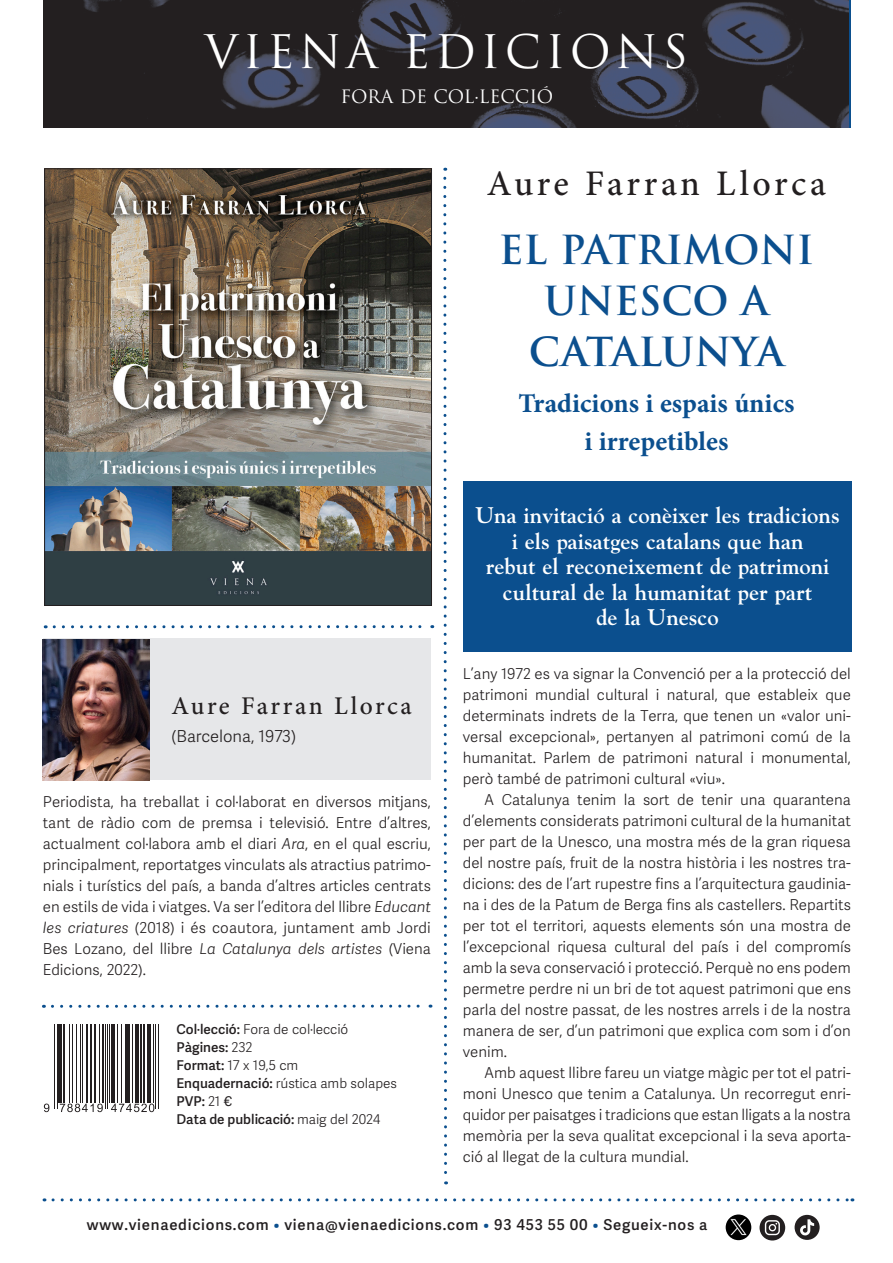
<style>
.page{position:relative;width:893px;height:1263px;background:#fff}
.page>*{position:absolute;margin:0;border:0;box-sizing:border-box;transform-origin:0 0}
.t1{font:45px "Trajan Pro";letter-spacing:.1em;color:#fff}
.t2{font:700 39px/51px "Trajan Pro";color:#0b4f8e;text-align:center}
.t3{font:500 36px "Minion Pro";letter-spacing:.09em;color:#231f20}
.t4{font:700 27px/37.5px "Minion Pro";color:#0b4f8e;text-align:center}
.t5{font:500 25.5px "Minion Pro";letter-spacing:.09em;color:#231f20}
.t6{font:700 22.5px/25.5px "Goudy Std";color:#fff;text-align:center}
.t7{font:18px "Trajan Pro";letter-spacing:-.01em;color:#fff}
.t8{font:300 16.5px "Adelle Sans";color:#231f20}
.t9{font:300 15px/21px "Adelle Sans";color:#231f20;text-align:justify}
.t10{font:600 15px "Adelle Sans";letter-spacing:.05em;color:#231f20}
.t11{font:300 13.5px "Adelle Sans";color:#231f20}
.t12{font:600 13.5px "Adelle Sans";color:#231f20}
.s1{font-style:italic}
.s2{font-weight:600}
.s3{font-weight:300}
.s4{font-weight:400}
.s5{color:#0b4f8e}
</style>
<div class="page">
<img style="left:46px;top:170px;width:384px;height:434px">
<svg style="left:443px;top:168px;width:5px;height:1016px"></svg>
<svg style="left:52px;top:1004px;width:379px;height:4px"></svg>
<svg style="left:54px;top:625px;width:379px;height:3px"></svg>
<div style="left:464px;top:481px;width:388px;height:170px;background:#0b4f8e"></div>
<img style="left:44px;top:0;width:804px;height:128px">
<svg style="left:60px;top:1103px;width:43px;height:9px"></svg>
<svg style="left:111px;top:1103px;width:43px;height:9px"></svg>
<svg style="left:44px;top:1103px;width:5px;height:9px"></svg>
<hr style="left:54px;top:1024px;width:1px;height:84px;background:#231f20">
<hr style="left:57px;top:1024px;width:1px;height:84px;background:#231f20">
<hr style="left:59px;top:1024px;width:3px;height:78px;background:#231f20">
<hr style="left:63px;top:1024px;width:2px;height:78px;background:#231f20">
<hr style="left:69px;top:1024px;width:1px;height:78px;background:#231f20">
<hr style="left:72px;top:1024px;width:1px;height:78px;background:#231f20">
<hr style="left:76px;top:1024px;width:1px;height:78px;background:#231f20">
<hr style="left:80px;top:1024px;width:1px;height:78px;background:#231f20">
<hr style="left:82px;top:1024px;width:1px;height:78px;background:#231f20">
<hr style="left:86px;top:1024px;width:2px;height:78px;background:#231f20">
<hr style="left:90px;top:1024px;width:2px;height:78px;background:#231f20">
<hr style="left:94px;top:1024px;width:2px;height:78px;background:#231f20">
<hr style="left:99px;top:1024px;width:1px;height:78px;background:#231f20">
<hr style="left:102px;top:1024px;width:2px;height:78px;background:#231f20">
<hr style="left:105px;top:1024px;width:1px;height:84px;background:#231f20">
<hr style="left:107px;top:1024px;width:1px;height:84px;background:#231f20">
<hr style="left:109px;top:1024px;width:1px;height:78px;background:#231f20">
<hr style="left:111px;top:1024px;width:4px;height:78px;background:#231f20">
<hr style="left:117px;top:1024px;width:1px;height:78px;background:#231f20">
<hr style="left:121px;top:1024px;width:1px;height:78px;background:#231f20">
<hr style="left:125px;top:1024px;width:1px;height:78px;background:#231f20">
<hr style="left:127px;top:1024px;width:3px;height:78px;background:#231f20">
<hr style="left:132px;top:1024px;width:1px;height:78px;background:#231f20">
<hr style="left:136px;top:1024px;width:3px;height:78px;background:#231f20">
<hr style="left:140px;top:1024px;width:2px;height:78px;background:#231f20">
<hr style="left:143px;top:1024px;width:2px;height:78px;background:#231f20">
<hr style="left:148px;top:1024px;width:3px;height:78px;background:#231f20">
<hr style="left:153px;top:1024px;width:1px;height:78px;background:#231f20">
<hr style="left:155px;top:1024px;width:1px;height:84px;background:#231f20">
<hr style="left:158px;top:1024px;width:1px;height:84px;background:#231f20">
<div style="left:43px;top:639px;width:388px;height:141px;background:#e6e7e9"></div>
<img style="left:43px;top:639px;width:107px;height:141px">
<svg style="left:53px;top:1198px;width:800px;height:3px"></svg>
<svg style="left:759px;top:1215px;width:26px;height:25px"></svg>
<svg style="left:795px;top:1215px;width:25px;height:25px"></svg>
<img style="left:726px;top:1214px;width:25px;height:26px;border-radius:13px">
<p class="t1" style="left:205px;top:23px;width:485px">VIENA EDICIONS</p>
<p class="t7" style="left:341px;top:85px;width:214px">FORA DE COL·LECCIÓ</p>
<p class="t3" style="left:487px;top:160px;width:341px">Aure Farran Llorca</p>
<p class="t2" style="left:499px;top:225px;width:317px">EL PATRIMONI<br>UNESCO A<br>CATALUNYA</p>
<p class="t4" style="left:518px;top:385px;width:278px">Tradicions i espais únics i irrepetibles</p>
<p class="t5" style="left:172px;top:688px;width:242px">Aure Farran Llorca</p>
<p class="t8" style="left:172px;top:727px;width:126px">(Barcelona, 1973)</p>
<p class="t9" style="left:43px;top:791px;width:390px">Periodista, ha treballat i col·laborat en diversos mitjans, tant de ràdio com de premsa i televisió. Entre d’altres, actualment col·labora amb el diari <span class="s1">Ara</span>, en el qual escriu, principalment, reportatges vinculats als atractius patrimo&shy;nials i turístics del país, a banda d’altres articles centrats en estils de vida i viatges. Va ser l’editora del llibre <span class="s1">Educant les criatures</span> (2018) i és coautora, juntament amb Jordi Bes Lozano, del llibre <span class="s1">La Catalunya dels artistes</span> (Viena Edicions, 2022).</p>
<p class="t11" style="left:176px;top:1022px;width:173px"><span class="s2">Col·lecció:</span> Fora de col·lecció</p>
<p class="t12" style="left:176px;top:1040px;width:78px">Pàgines: <span class="s3">232</span></p>
<p class="t11" style="left:176px;top:1058px;width:123px"><span class="s2">Format:</span> 17 x 19,5 cm</p>
<p class="t11" style="left:176px;top:1076px;width:222px"><span class="s2">Enquadernació:</span> rústica amb solapes</p>
<p class="t12" style="left:176px;top:1094px;width:57px">PVP: <span class="s3">21</span> <span class="s4">€</span></p>
<p class="t12" style="left:176px;top:1112px;width:205px">Data de publicació: <span class="s3">maig del 2024</span></p>
<p class="t6" style="left:475px;top:503px;width:366px">Una invitació a conèixer les tradicions i els paisatges catalans que han<br>rebut el reconeixement de patrimoni cultural de la humanitat per part<br>de la Unesco</p>
<p class="t9" style="left:463px;top:663px;width:390px">L’any 1972 es va signar la Convenció per a la protecció del patrimoni mundial cultural i natural, que estableix que determinats indrets de la Terra, que tenen un «valor uni&shy;versal excepcional», pertanyen al patrimoni comú de la humanitat. Parlem de patrimoni natural i monumental, però també de patrimoni cultural «viu».</p>
<p class="t9" style="left:463px;top:789px;width:390px;text-indent:21px">A Catalunya tenim la sort de tenir una quarantena d’elements considerats patrimoni cultural de la humanitat per part de la Unesco, una mostra més de la gran riquesa del nostre país, fruit de la nostra història i les nostres tra&shy;dicions: des de l’art rupestre fins a l’arquitectura gaudinia&shy;na i des de la Patum de Berga fins als castellers. Repartits per tot el territori, aquests elements són una mostra de l’excepcional riquesa cultural del país i del compromís amb la seva conservació i protecció. Perquè no ens podem permetre perdre ni un bri de tot aquest patrimoni que ens parla del nostre passat, de les nostres arrels i de la nostra manera de ser, d’un patrimoni que explica com som i d’on venim.</p>
<p class="t9" style="left:463px;top:1062px;width:390px;text-indent:21px">Amb aquest llibre fareu un viatge màgic per tot el patri&shy;moni Unesco que tenim a Catalunya. Un recorregut enri&shy;quidor per paisatges i tradicions que estan lligats a la nostra memòria per la seva qualitat excepcional i la seva aporta&shy;ció al llegat de la cultura mundial.</p>
<p class="t10" style="left:87px;top:1216px;width:622px">www.vienaedicions.com <span class="s5">•</span> viena@vienaedicions.com <span class="s5">•</span> 93 453 55 00 <span class="s5">•</span> Segueix-nos a</p>
</div>
